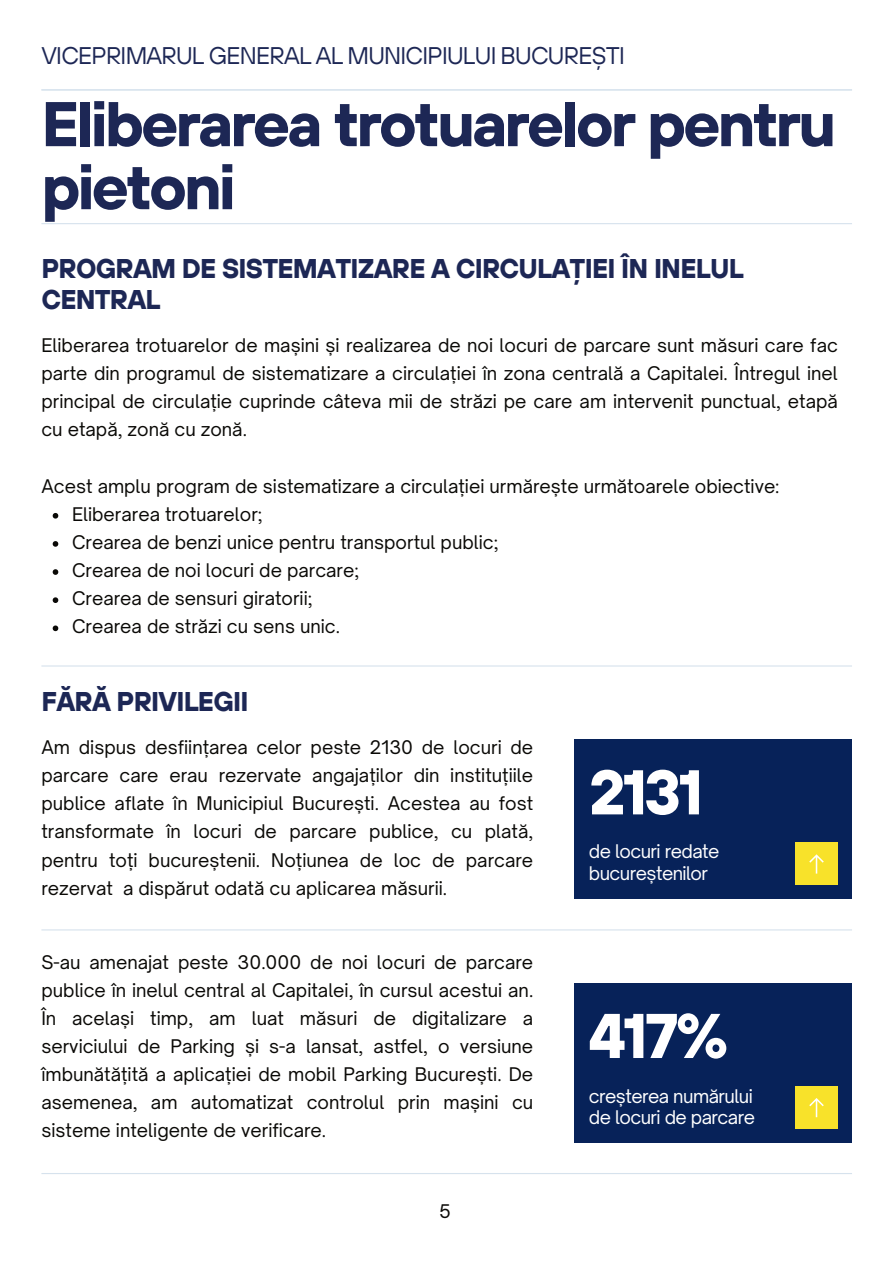
<style>
.page{position:relative;width:893px;height:1264px;background:#fff}
.page>*{position:absolute;margin:0;border:0;box-sizing:border-box;transform-origin:0 0}
.t1{font:700 63px/63px "TT Hoves";letter-spacing:-.05em;color:#1d2755}
.t2{font:700 63px "TT Hoves";letter-spacing:-.05em;color:#fff}
.t3{font:700 27px/31.5px "TT Hoves";letter-spacing:-.03em;color:#1d2755}
.t4{font:24px "TT Hoves";letter-spacing:-.03em;color:#1d2755}
.t5{font:18px/28.2px "Open Sauce One";color:#0a0906;text-align:justify}
.t6{font:18px/21.3px "Open Sauce One";letter-spacing:-.03em;color:#fff}
</style>
<div class="page">
<div style="left:574px;top:739px;width:278px;height:160px;background:#072259"></div>
<div style="left:574px;top:983px;width:278px;height:159px;background:#072259"></div>
<hr style="left:41px;top:929px;width:811px;height:1px;background:#d6e2ed">
<hr style="left:41px;top:1172px;width:811px;height:2px;background:#d6e2ed">
<hr style="left:41px;top:665px;width:811px;height:1px;background:#d6e2ed">
<div style="left:795px;top:842px;width:42px;height:42px;background:#f8e22a"></div>
<svg style="left:809px;top:854px;width:14px;height:19px"></svg>
<div style="left:795px;top:1085px;width:42px;height:43px;background:#f8e22a"></div>
<svg style="left:809px;top:1098px;width:14px;height:19px"></svg>
<svg style="left:53px;top:513px;width:5px;height:5px"></svg>
<svg style="left:53px;top:541px;width:5px;height:5px"></svg>
<svg style="left:53px;top:569px;width:5px;height:6px"></svg>
<svg style="left:53px;top:597px;width:5px;height:6px"></svg>
<svg style="left:53px;top:625px;width:5px;height:6px"></svg>
<hr style="left:41px;top:223px;width:811px;height:1px;background:#d6e2ed">
<hr style="left:41px;top:89px;width:811px;height:1px;background:#d6e2ed">
<h3 class="t4" style="left:41px;top:40px;width:585px">VICEPRIMARUL GENERAL AL MUNICIPIULUI BUCUREȘTI</h3>
<h1 class="t1" style="left:41px;top:90px;width:796px">Eliberarea trotuarelor pentru pietoni</h1>
<h2 class="t3" style="left:41px;top:252px;width:703px">PROGRAM DE SISTEMATIZARE A CIRCULAȚIEI ÎN INELUL<br>CENTRAL</h2>
<p class="t5" style="left:41px;top:331px;width:797px">Eliberarea trotuarelor de mașini și realizarea de noi locuri de parcare sunt măsuri care fac parte din programul de sistematizare a circulației în zona centrală a Capitalei. Întregul inel principal de circulație cuprinde câteva mii de străzi pe care am intervenit punctual, etapă cu etapă, zonă cu zonă.</p>
<p class="t5" style="left:72px;top:471px;width:708px;text-align:left;text-indent:-31px">Acest amplu program de sistematizare a circulației urmărește următoarele obiective:<br>Eliberarea trotuarelor;<br>Crearea de benzi unice pentru transportul public;<br>Crearea de noi locuri de parcare;<br>Crearea de sensuri giratorii;<br>Crearea de străzi cu sens unic.</p>
<h2 class="t3" style="left:41px;top:685px;width:208px">FĂRĂ PRIVILEGII</h2>
<p class="t5" style="left:41px;top:732px;width:493px">Am dispus desființarea celor peste 2130 de locuri de parcare care erau rezervate angajaților din instituțiile publice aflate în Municipiul București. Acestea au fost transformate în locuri de parcare publice, cu plată, pentru toți bucureștenii. Noțiunea de loc de parcare rezervat a dispărut odată cu aplicarea măsurii.</p>
<p class="t5" style="left:41px;top:947px;width:493px">S-au amenajat peste 30.000 de noi locuri de parcare publice în inelul central al Capitalei, în cursul acestui an.<br>În același timp, am luat măsuri de digitalizare a serviciului de Parking și s-a lansat, astfel, o versiune îmbunătățită a aplicației de mobil Parking București. De asemenea, am automatizat controlul prin mașini cu sisteme inteligente de verificare.</p>
<p class="t5" style="left:439px;top:1196px;width:13px">5</p>
<h1 class="t2" style="left:588px;top:750px;width:116px">2131</h1>
<p class="t6" style="left:588px;top:840px;width:132px">de locuri redate bucureștenilor</p>
<h1 class="t2" style="left:588px;top:993px;width:141px">417%</h1>
<p class="t6" style="left:588px;top:1084px;width:168px">creșterea numărului de locuri de parcare</p>
</div>
